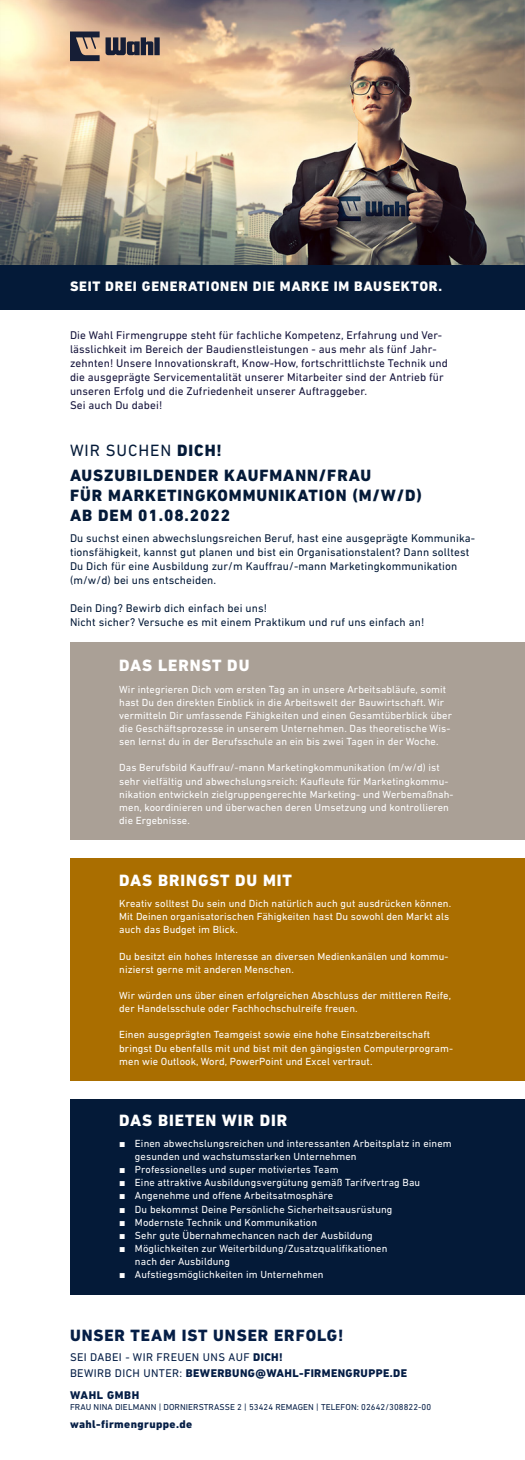
<style>
.page{position:relative;width:525px;height:1460px;background:#fff}
.page>*{position:absolute;margin:0;border:0;box-sizing:border-box;transform-origin:0 0}
.t1{font:800 16.62px/25px "DIN Next LT Pro";letter-spacing:.055em;color:#041a38}
.t2{font:800 16.62px "DIN Next LT Pro";letter-spacing:.055em;color:#fff}
.t3{font:800 16.62px "DIN Next LT Pro";letter-spacing:.055em;color:#051e46}
.t4{font:800 14px "DIN Next LT Pro";letter-spacing:.055em;color:#fff}
.t5{font:11.38px/14px "DIN Next LT Pro";letter-spacing:.01em;color:#14133b}
.t6{font:11.38px/14px "DIN Next LT Pro";letter-spacing:.01em;color:#041a38}
.t7{font:11.38px/16.1px "DIN Next LT Pro";letter-spacing:.035em;color:#051e46}
.t8{font:800 11.38px "DIN Next LT Pro";letter-spacing:.035em;color:#051e46}
.t9{font:800 11.38px "DIN Next LT Pro";letter-spacing:.055em;color:#051e46}
.t10{font:10.5px/13.1px "DIN Next LT Pro";letter-spacing:.01em;color:#fff}
.t11{font:8.75px "DIN Next LT Pro";letter-spacing:.01em;color:#051e46}
.s1{font-weight:400}
.s2{font-family:"Haettenschweiler"}
.s3{font-weight:800}
</style>
<div class="page">
<img style="left:0;top:0;width:525px;height:265px">
<div style="left:70px;top:642px;width:455px;height:198px;background:#aaa096"></div>
<div style="left:70px;top:858px;width:455px;height:222px;background:#aa6e00"></div>
<div style="left:0;top:265px;width:525px;height:45px;background:#041a38"></div>
<svg style="left:70px;top:32px;width:90px;height:29px"></svg>
<div style="left:70px;top:1099px;width:455px;height:195px;background:#041a38"></div>
<h2 class="t4" style="left:70px;top:278px;width:374px">SEIT DREI GENERATIONEN DIE MARKE IM BAUSEKTOR.</h2>
<p class="t5" style="left:70px;top:327px;width:379px">Die Wahl Firmengruppe steht für fachliche Kompetenz, Erfahrung und Ver&shy;lässlichkeit im Bereich der Baudienstleistungen - aus mehr als fünf Jahr&shy;zehnten! Unsere Innovationskraft, Know-How, fortschrittlichste Technik und die ausgeprägte Servicementalität unserer Mitarbeiter sind der Antrieb für unseren Erfolg und die Zufriedenheit unserer Auftraggeber.<br>Sei auch Du dabei!</p>
<h1 class="t1" style="left:70px;top:437px;width:303px"><span class="s1">WIR SUCHEN</span> DICH!<br>AUSZUBILDENDER KAUFMANN/FRAU</h1>
<h1 class="t1" style="left:70px;top:485px;width:354px;line-height:19.9px">FÜR MARKETINGKOMMUNIKATION (M/W/D)<br>AB DEM 01.08.2022</h1>
<p class="t6" style="left:70px;top:531px;width:407px">Du suchst einen abwechslungsreichen Beruf, hast eine ausgeprägte Kommunika&shy;tionsfähigkeit, kannst gut planen und bist ein Organisationstalent? Dann solltest Du Dich für eine Ausbildung zur/m Kauffrau/-mann Marketingkommunikation (m/w/d) bei uns entscheiden.</p>
<p class="t6" style="left:70px;top:601px;width:356px">Dein Ding? Bewirb dich einfach bei uns!<br>Nicht sicher? Versuche es mit einem Praktikum und ruf uns einfach an!</p>
<h1 class="t2" style="left:119px;top:656px;width:132px">DAS LERNST DU</h1>
<p class="t10" style="left:119px;top:682px;width:334px">Wir integrieren Dich vom ersten Tag an in unsere Arbeitsabläufe, somit hast Du den direkten Einblick in die Arbeitswelt der Bauwirtschaft. Wir vermitteln Dir umfassende Fähigkeiten und einen Gesamtüberblick über die Geschäftsprozesse in unserem Unternehmen. Das theoretische Wis&shy;sen lernst du in der Berufsschule an ein bis zwei Tagen in der Woche.</p>
<p class="t10" style="left:119px;top:761px;width:336px">Das Berufsbild Kauffrau/-mann Marketingkommunikation (m/w/d) ist sehr vielfältig und abwechslungsreich: Kaufleute für Marketingkommu&shy;nikation entwickeln zielgruppengerechte Marketing- und Werbemaßnah&shy;men, koordinieren und überwachen deren Umsetzung und kontrollieren die Ergebnisse.</p>
<h1 class="t2" style="left:119px;top:870px;width:174px">DAS BRINGST DU MIT</h1>
<p class="t10" style="left:119px;top:897px;width:333px">Kreativ solltest Du sein und Dich natürlich auch gut ausdrücken können.<br>Mit Deinen organisatorischen Fähigkeiten hast Du sowohl den Markt als auch das Budget im Blick.</p>
<p class="t10" style="left:119px;top:949px;width:331px">Du besitzt ein hohes Interesse an diversen Medienkanälen und kommu&shy;nizierst gerne mit anderen Menschen.</p>
<p class="t10" style="left:119px;top:988px;width:333px">Wir würden uns über einen erfolgreichen Abschluss der mittleren Reife, der Handelsschule oder Fachhochschulreife freuen.</p>
<p class="t10" style="left:119px;top:1028px;width:335px">Einen ausgeprägten Teamgeist sowie eine hohe Einsatzbereitschaft bringst Du ebenfalls mit und bist mit den gängigsten Computerprogram&shy;men wie Outlook, Word, PowerPoint und Excel vertraut.</p>
<h1 class="t2" style="left:119px;top:1110px;width:170px">DAS BIETEN WIR DIR</h1>
<p class="t10" style="left:135px;top:1136px;width:318px;text-indent:-16px"><span class="s2">■</span> Einen abwechslungsreichen und interessanten Arbeitsplatz in einem gesunden und wachstumsstarken Unternehmen</p>
<p class="t10" style="left:119px;top:1163px;width:221px"><span class="s2">■</span> Professionelles und super motiviertes Team</p>
<p class="t10" style="left:119px;top:1176px;width:303px"><span class="s2">■</span> Eine attraktive Ausbildungsvergütung gemäß Tarifvertrag Bau</p>
<p class="t10" style="left:119px;top:1189px;width:216px"><span class="s2">■</span> Angenehme und offene Arbeitsatmosphäre</p>
<p class="t10" style="left:119px;top:1202px;width:275px"><span class="s2">■</span> Du bekommst Deine Persönliche Sicherheitsausrüstung</p>
<p class="t10" style="left:119px;top:1215px;width:199px"><span class="s2">■</span> Modernste Technik und Kommunikation</p>
<p class="t10" style="left:119px;top:1228px;width:255px"><span class="s2">■</span> Sehr gute Übernahmechancen nach der Ausbildung</p>
<p class="t10" style="left:135px;top:1241px;width:254px;text-indent:-16px"><span class="s2">■</span> Möglichkeiten zur Weiterbildung/Zusatzqualifikationen nach der Ausbildung</p>
<p class="t10" style="left:119px;top:1268px;width:206px"><span class="s2">■</span> Aufstiegsmöglichkeiten im Unternehmen</p>
<h1 class="t3" style="left:70px;top:1325px;width:275px">UNSER TEAM IST UNSER ERFOLG!</h1>
<p class="t7" style="left:70px;top:1348px;width:339px">SEI DABEI - WIR FREUEN UNS AUF <span class="s3">DICH!<br></span>BEWIRB DICH UNTER: <span class="s3">BEWERBUNG@WAHL-FIRMENGRUPPE.DE</span></p>
<p class="t11" style="left:70px;top:1401px;width:363px">FRAU NINA DIELMANN | DORNIERSTRASSE 2 | 53424 REMAGEN | TELEFON: 02642/308822-00</p>
<p class="t9" style="left:70px;top:1388px;width:71px">WAHL GMBH</p>
<p class="t8" style="left:70px;top:1417px;width:124px">wahl-firmengruppe.de</p>
</div>
